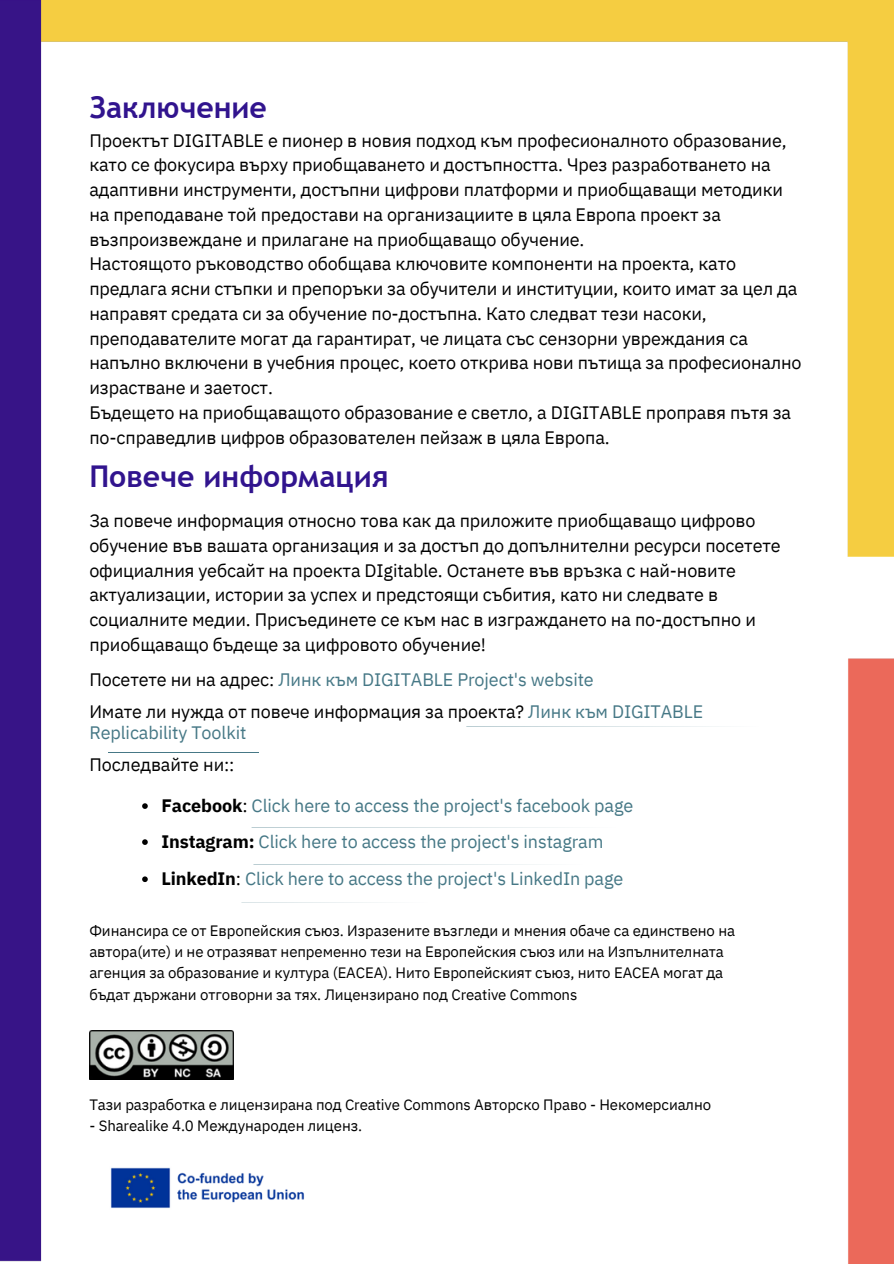
<style>
.page{position:relative;width:894px;height:1264px;background:#fff}
.page>*{position:absolute;margin:0;border:0;box-sizing:border-box;transform-origin:0 0}
.t1{font:700 30px "Trebuchet MS";color:#31148e}
.t2{font:18px/24.8px "IBM Plex Sans";letter-spacing:-.005em;color:#000}
.t3{font:18px/32.7px "IBM Plex Sans";letter-spacing:-.005em;color:#467886}
.t4{font:15px/21.3px "IBM Plex Sans";letter-spacing:-.005em;color:#000}
.s1{color:#467886}
.s2{color:#000}
.s3{font-weight:700;color:#000}
</style>
<div class="page">
<img style="left:0;top:0;width:893px;height:1263px">
<hr style="left:108px;top:752px;width:150px;height:1px;background:#467886">
<hr style="left:241px;top:901px;width:366px;height:1px;background:#467886">
<hr style="left:251px;top:827px;width:373px;height:1px;background:#467886">
<hr style="left:253px;top:864px;width:337px;height:1px;background:#467886">
<hr style="left:466px;top:726px;width:299px;height:1px;background:#467886">
<img style="left:108px;top:1164px;width:204px;height:45px">
<img style="left:89px;top:1030px;width:144px;height:49px">
<svg style="left:142px;top:803px;width:6px;height:6px"></svg>
<svg style="left:142px;top:839px;width:6px;height:6px"></svg>
<svg style="left:142px;top:876px;width:6px;height:6px"></svg>
<p class="t1" style="left:89px;top:90px;width:179px">Заключение</p>
<p class="t2" style="left:89px;top:127px;width:713px">Проектът DIGITABLE е пионер в новия подход към професионалното образование, като се фокусира върху приобщаването и достъпността. Чрез разработването на адаптивни инструменти, достъпни цифрови платформи и приобщаващи методики на преподаване той предостави на организациите в цяла Европа проект за възпроизвеждане и прилагане на приобщаващо обучение.<br>Настоящото ръководство обобщава ключовите компоненти на проекта, като предлага ясни стъпки и препоръки за обучители и институции, които имат за цел да направят средата си за обучение по-достъпна. Като следват тези насоки, преподавателите могат да гарантират, че лицата със сензорни увреждания са напълно включени в учебния процес, което открива нови пътища за професионално израстване и заетост.<br>Бъдещето на приобщаващото образование е светло, а DIGITABLE проправя пътя за по-справедлив цифров образователен пейзаж в цяла Европа.</p>
<p class="t1" style="left:89px;top:459px;width:300px">Повече информация</p>
<h1 class="t2" style="left:89px;top:508px;width:692px">За повече информация относно това как да приложите приобщаващо цифрово обучение във вашата организация и за достъп до допълнителни ресурси посетете официалния уебсайт на проекта DIgitable. Останете във връзка с най-новите актуализации, истории за успех и предстоящи събития, като ни следвате в социалните медии. Присъединете се към нас в изграждането на по-достъпно и приобщаващо бъдеще за цифровото обучение!</h1>
<h1 class="t2" style="left:89px;top:662px;width:615px;line-height:32.7px">Посетете ни на адрес: <span class="s1">Линк към DIGITABLE Project's website<br></span>Имате ли нужда от повече информация за проекта? <span class="s1">Линк към DIGITABLE</span></h1>
<h1 class="t3" style="left:89px;top:715px;width:158px">Replicability Toolkit<br><span class="s2">Последвайте ни::</span></h1>
<h2 class="t3" style="left:161px;top:789px;width:473px"><span class="s3">Facebook</span><span class="s2">:</span> Click here to access the project's facebook page</h2>
<p class="t3" style="left:161px;top:825px;width:443px"><span class="s3">Instagram:</span> Click here to access the project's instagram</p>
<p class="t3" style="left:161px;top:862px;width:463px"><span class="s3">LinkedIn</span><span class="s2">:</span> Click here to access the project's LinkedIn page</p>
<p class="t4" style="left:89px;top:919px;width:647px">Финансира се от Европейския съюз. Изразените възгледи и мнения обаче са единствено на автора(ите) и не отразяват непременно тези на Европейския съюз или на Изпълнителната агенция за образование и култура (EACEA). Нито Европейският съюз, нито ЕАСЕА могат да бъдат държани отговорни за тях. Лицензирано под Creative Commons</p>
<p class="t4" style="left:89px;top:1094px;width:623px">Тази разработка е лицензирана под Creative Commons Авторско Право - Некомерсиално</p>
<p class="t4" style="left:89px;top:1114px;width:274px">- Sharealike 4.0 Международен лиценз.</p>
</div>
